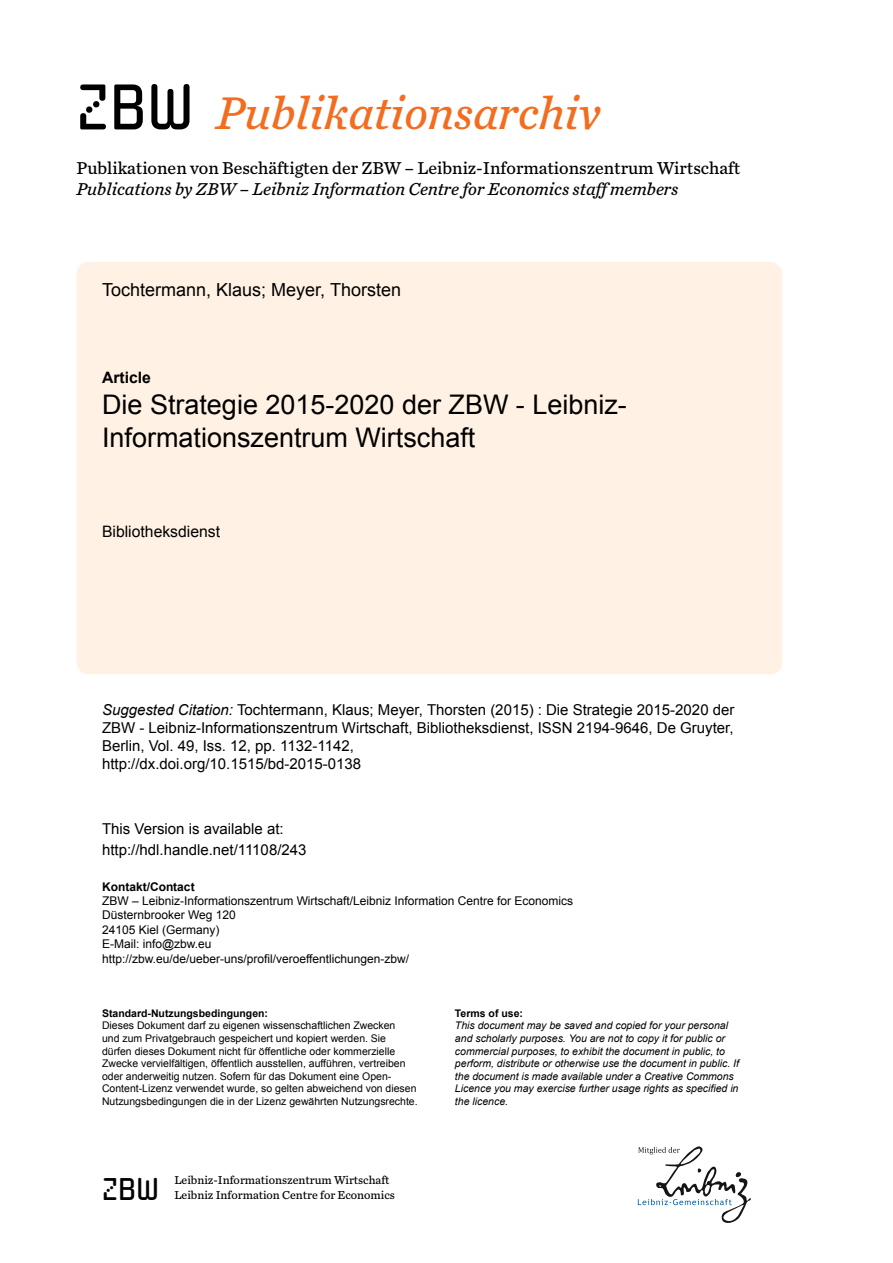
<style>
.page{position:relative;width:893px;height:1263px;background:#fff}
.page>*{position:absolute;margin:0;border:0;box-sizing:border-box;transform-origin:0 0}
.t1{font:italic 48px "Chronicle Text G4";color:#f36d20}
.t2{font:30px "ZBW Binary";color:#000}
.t3{font:27px/32.4px "Arial";color:#000}
.t4{font:18px "Chronicle Text G4";color:#000}
.t5{font:italic 18px "Chronicle Text G4";color:#000}
.t6{font:18px "Arial";color:#000}
.t7{font:15.75px "Arial";color:#000}
.t8{font:700 15.75px "Arial";color:#000}
.t9{font:15px/18px "Arial";color:#000}
.t10{font:12px/14.4px "Arial";color:#000}
.t11{font:12px/14.4px "Chronicle Text G4";color:#000}
.t12{font:700 12px "Arial";color:#000}
.t13{font:10.5px/12.6px "Arial";color:#000}
.t14{font:italic 10.5px/12.6px "Arial";color:#000}
.t15{font:700 10.5px "Arial";color:#000}
.s1{font-family:"ZBW Binary";font-style:normal;font-size:61.5px;color:#000}
.s2{font-style:italic}
</style>
<div class="page">
<div style="left:89px;top:274px;width:681px;height:388px;background:#fff2e4"></div>
<div style="left:77px;top:262px;width:705px;height:412px;border:25px solid #fff2e4"></div>
<svg style="left:638px;top:1146px;width:113px;height:77px"></svg>
<h1 class="t1" style="left:77px;top:76px;width:526px"><span class="s1">ZBW</span> Publikationsarchiv</h1>
<h3 class="t4" style="left:77px;top:154px;width:665px">Publikationen von Beschäftigten der ZBW – Leibniz-Informationszentrum Wirtschaft</h3>
<h3 class="t5" style="left:77px;top:175px;width:604px">Publications by ZBW – Leibniz Information Centre for Economics staff members</h3>
<h3 class="t6" style="left:102px;top:278px;width:300px">Tochtermann, Klaus; Meyer, Thorsten</h3>
<h3 class="t8" style="left:102px;top:368px;width:50px">Article</h3>
<h3 class="t3" style="left:102px;top:389px;width:526px">Die Strategie 2015-2020 der ZBW - Leibniz-<br>Informationszentrum Wirtschaft</h3>
<h3 class="t7" style="left:102px;top:521px;width:120px">Bibliotheksdienst</h3>
<p class="t9" style="left:102px;top:700px;width:634px"><span class="s2">Suggested Citation:</span> Tochtermann, Klaus; Meyer, Thorsten (2015) : Die Strategie 2015-2020 der ZBW - Leibniz-Informationszentrum Wirtschaft, Bibliotheksdienst, ISSN 2194-9646, De Gruyter, Berlin, Vol. 49, Iss. 12, pp. 1132-1142,<br>http://dx.doi.org/10.1515/bd-2015-0138</p>
<h3 class="t9" style="left:102px;top:818px;width:206px;line-height:21.3px">This Version is available at: http://hdl.handle.net/11108/243</h3>
<p class="t12" style="left:102px;top:878px;width:94px">Kontakt/Contact</p>
<p class="t10" style="left:102px;top:894px;width:473px">ZBW – Leibniz-Informationszentrum Wirtschaft/Leibniz Information Centre for Economics Düsternbrooker Weg 120<br>24105 Kiel (Germany)<br>E-Mail: info@zbw.eu<br>http://zbw.eu/de/ueber-uns/profil/veroeffentlichungen-zbw/</p>
<p class="t15" style="left:102px;top:1006px;width:168px">Standard-Nutzungsbedingungen:</p>
<p class="t13" style="left:102px;top:1019px;width:317px">Dieses Dokument darf zu eigenen wissenschaftlichen Zwecken<br>und zum Privatgebrauch gespeichert und kopiert werden. Sie dürfen dieses Dokument nicht für öffentliche oder kommerzielle Zwecke vervielfältigen, öffentlich ausstellen, aufführen, vertreiben oder anderweitig nutzen. Sofern für das Dokument eine Open-Content-Lizenz verwendet wurde, so gelten abweichend von diesen Nutzungsbedingungen die in der Lizenz gewährten Nutzungsrechte.</p>
<h2 class="t2" style="left:102px;top:1170px;width:59px">ZBW</h2>
<p class="t11" style="left:174px;top:1172px;width:222px">Leibniz-Informationszentrum Wirtschaft<br>Leibniz Information Centre for Economics</p>
<p class="t15" style="left:455px;top:1006px;width:70px">Terms of use:</p>
<p class="t14" style="left:455px;top:1020px;width:286px">This document may be saved and copied for your personal and scholarly purposes. You are not to copy it for public or commercial purposes, to exhibit the document in public, to perform, distribute or otherwise use the document in public. If the document is made available under a Creative Commons Licence you may exercise further usage rights as specified in the licence.</p>
</div>
